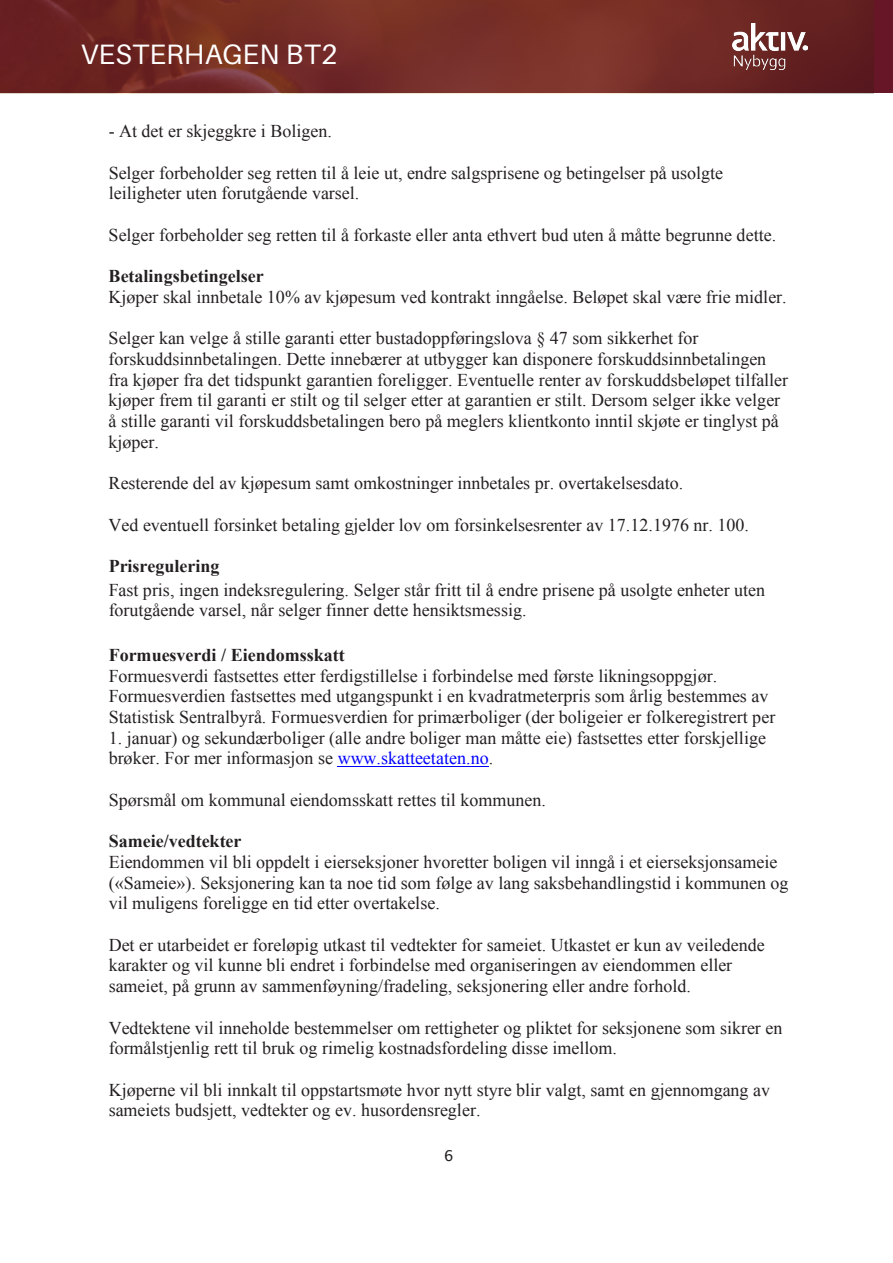
<style>
.page{position:relative;width:893px;height:1263px;background:#fff}
.page>*{position:absolute;margin:0;border:0;box-sizing:border-box;transform-origin:0 0}
.t1{font:28.05px "Aileron";letter-spacing:.01em;color:#fff}
.t2{font:18px/20.7px "Times New Roman";color:#231f20}
.t3{font:15px "Lucida Sans";color:#231f20}
.s1{font-weight:700}
.s2{color:#00f}
</style>
<div class="page">
<div style="left:0;top:0;width:893px;height:93px;background:#661627"></div>
<img style="left:2px;top:0;width:872px;height:93px">
<img style="left:733px;top:24px;width:74px;height:46px">
<hr style="left:338px;top:766px;width:151px;height:1px;background:#00f">
<h1 class="t1" style="left:81px;top:39px;width:258px">VESTERHAGEN BT2</h1>
<p class="t2" style="left:109px;top:121px;width:225px">- At det er skjeggkre i Boligen.</p>
<p class="t2" style="left:109px;top:162px;width:616px">Selger forbeholder seg retten til å leie ut, endre salgsprisene og betingelser på usolgte leiligheter uten forutgående varsel.</p>
<p class="t2" style="left:109px;top:224px;width:669px">Selger forbeholder seg retten til å forkaste eller anta ethvert bud uten å måtte begrunne dette.</p>
<p class="t2" style="left:109px;top:265px;width:680px"><span class="s1">Betalingsbetingelser<br></span>Kjøper skal innbetale 10% av kjøpesum ved kontrakt inngåelse. Beløpet skal være frie midler.</p>
<p class="t2" style="left:109px;top:328px;width:681px">Selger kan velge å stille garanti etter bustadoppføringslova § 47 som sikkerhet for forskuddsinnbetalingen. Dette innebærer at utbygger kan disponere forskuddsinnbetalingen fra kjøper fra det tidspunkt garantien foreligger. Eventuelle renter av forskuddsbeløpet tilfaller kjøper frem til garanti er stilt og til selger etter at garantien er stilt. Dersom selger ikke velger å stille garanti vil forskuddsbetalingen bero på meglers klientkonto inntil skjøte er tinglyst på kjøper.</p>
<p class="t2" style="left:109px;top:473px;width:576px">Resterende del av kjøpesum samt omkostninger innbetales pr. overtakelsesdato.</p>
<p class="t2" style="left:109px;top:514px;width:642px">Ved eventuell forsinket betaling gjelder lov om forsinkelsesrenter av 17.12.1976 nr. 100.</p>
<p class="t2" style="left:109px;top:554px;width:658px;line-height:23.5px"><span class="s1">Prisregulering<br></span>Fast pris, ingen indeksregulering. Selger står fritt til å endre prisene på usolgte enheter uten</p>
<p class="t2" style="left:109px;top:600px;width:419px">forutgående varsel, når selger finner dette hensiktsmessig.</p>
<p class="t2" style="left:109px;top:644px;width:668px"><span class="s1">Formuesverdi / Eiendomsskatt<br></span>Formuesverdi fastsettes etter ferdigstillelse i forbindelse med første likningsoppgjør.<br>Formuesverdien fastsettes med utgangspunkt i en kvadratmeterpris som årlig bestemmes av Statistisk Sentralbyrå. Formuesverdien for primærboliger (der boligeier er folkeregistrert per</p>
<p class="t2" style="left:109px;top:727px;width:659px">1. januar) og sekundærboliger (alle andre boliger man måtte eie) fastsettes etter forskjellige brøker. For mer informasjon se <span class="s2">www.skatteetaten.no</span>.</p>
<p class="t2" style="left:109px;top:789px;width:439px">Spørsmål om kommunal eiendomsskatt rettes til kommunen.</p>
<p class="t2" style="left:109px;top:830px;width:681px"><span class="s1">Sameie/vedtekter<br></span>Eiendommen vil bli oppdelt i eierseksjoner hvoretter boligen vil inngå i et eierseksjonsameie («Sameie»). Seksjonering kan ta noe tid som følge av lang saksbehandlingstid i kommunen og vil muligens foreligge en tid etter overtakelse.</p>
<p class="t2" style="left:109px;top:934px;width:658px">Det er utarbeidet er foreløpig utkast til vedtekter for sameiet. Utkastet er kun av veiledende karakter og vil kunne bli endret i forbindelse med organiseringen av eiendommen eller sameiet, på grunn av sammenføyning/fradeling, seksjonering eller andre forhold.</p>
<p class="t2" style="left:109px;top:1017px;width:675px">Vedtektene vil inneholde bestemmelser om rettigheter og pliktet for seksjonene som sikrer en formålstjenlig rett til bruk og rimelig kostnadsfordeling disse imellom.</p>
<p class="t2" style="left:109px;top:1079px;width:663px">Kjøperne vil bli innkalt til oppstartsmøte hvor nytt styre blir valgt, samt en gjennomgang av sameiets budsjett, vedtekter og ev. husordensregler.</p>
<p class="t3" style="left:444px;top:1147px;width:11px">6</p>
</div>
